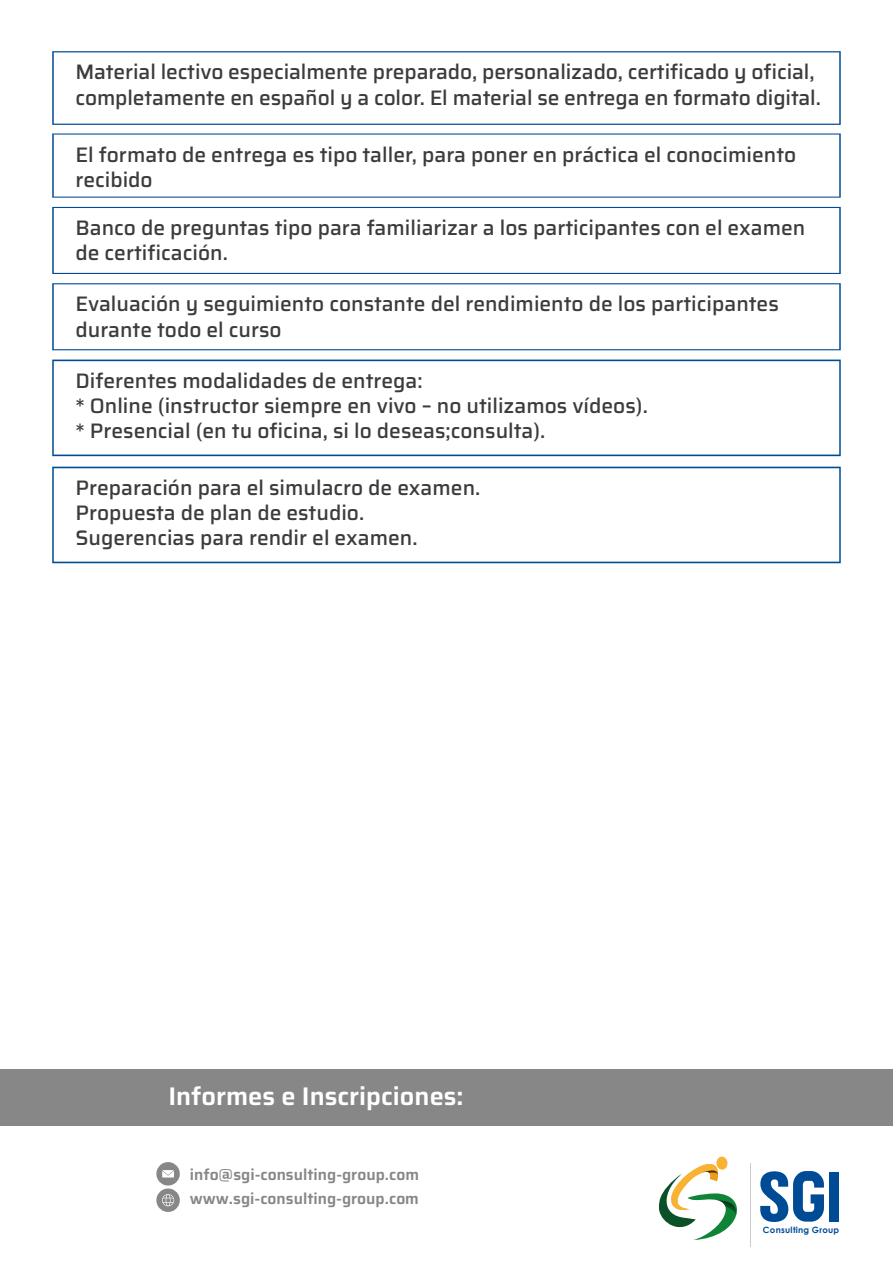
<style>
.page{position:relative;width:893px;height:1263px;background:#fff}
.page>*{position:absolute;margin:0;border:0;box-sizing:border-box;transform-origin:0 0}
.t1{font:600 25.5px "Saira";color:#fff}
.t2{font:500 21px/25.2px "Saira";color:#3c3c3b}
.t3{font:600 15.75px/24.3px "Saira";color:#878787}
.t4{font:700 8.7px "Century Gothic";letter-spacing:.03em;color:#004b96}
</style>
<div class="page">
<hr style="left:750px;top:1163px;width:1px;height:83px;background:#cdcccc">
<svg style="left:760px;top:1171px;width:64px;height:51px"></svg>
<div style="left:829px;top:1172px;width:10px;height:49px;background:#004b96"></div>
<svg style="left:659px;top:1164px;width:78px;height:76px"></svg>
<svg style="left:716px;top:1156px;width:12px;height:14px"></svg>
<svg style="left:52px;top:133px;width:789px;height:65px"></svg>
<svg style="left:52px;top:207px;width:789px;height:67px"></svg>
<svg style="left:52px;top:283px;width:789px;height:67px"></svg>
<svg style="left:52px;top:360px;width:789px;height:96px"></svg>
<svg style="left:52px;top:467px;width:789px;height:96px"></svg>
<svg style="left:52px;top:51px;width:789px;height:74px"></svg>
<div style="left:0;top:1069px;width:893px;height:56px;background:#878787"></div>
<svg style="left:156px;top:1162px;width:24px;height:50px"></svg>
<p class="t2" style="left:75px;top:59px;width:747px">Material lectivo especialmente preparado, personalizado, certificado y oficial, completamente en español y a color. El material se entrega en formato digital.</p>
<p class="t2" style="left:75px;top:142px;width:722px">El formato de entrega es tipo taller, para poner en práctica el conocimiento recibido</p>
<p class="t2" style="left:75px;top:215px;width:731px">Banco de preguntas tipo para familiarizar a los participantes con el examen de certificación.</p>
<p class="t2" style="left:75px;top:291px;width:705px">Evaluación y seguimiento constante del rendimiento de los participantes durante todo el curso</p>
<p class="t2" style="left:75px;top:368px;width:574px">Diferentes modalidades de entrega:<br>* Online (instructor siempre en vivo – no utilizamos vídeos). * Presencial (en tu oficina, si lo deseas;consulta).</p>
<p class="t2" style="left:75px;top:475px;width:406px">Preparación para el simulacro de examen.<br>Propuesta de plan de estudio.<br>Sugerencias para rendir el examen.</p>
<p class="t1" style="left:168px;top:1076px;width:297px">Informes e Inscripciones:</p>
<p class="t3" style="left:190px;top:1162px;width:231px">info@sgi-consulting-group.com www.sgi-consulting-group.com</p>
<p class="t4" style="left:763px;top:1223px;width:78px">Consulting Group</p>
</div>
